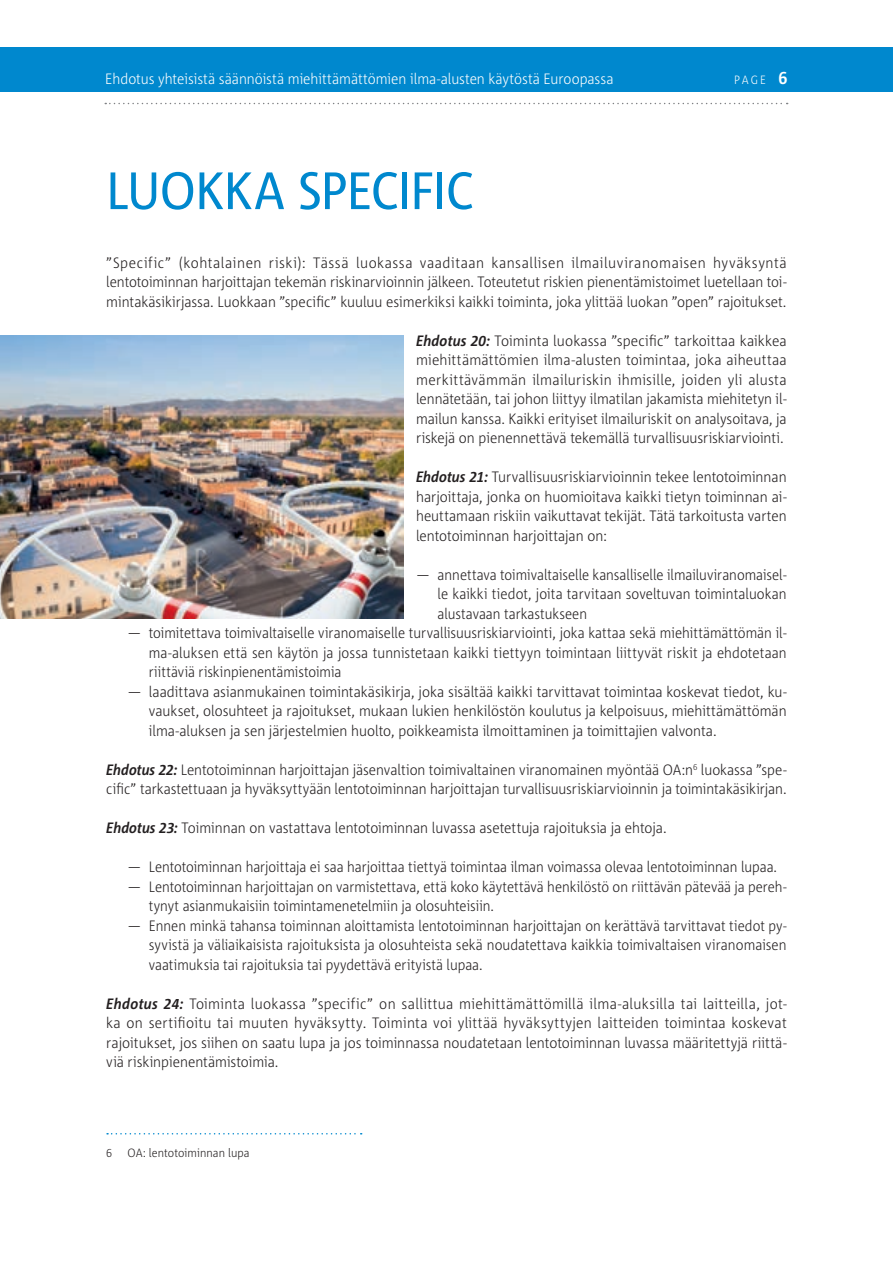
<style>
.page{position:relative;width:893px;height:1263px;background:#fff}
.page>*{position:absolute;margin:0;border:0;box-sizing:border-box;transform-origin:0 0}
.Title_1{font:52.5px "Corpid E1 s S Cd";letter-spacing:-.015em;color:#0088ce}
.Body_text{font:300 15px/19.5px "Corpid E1 s S Cd";color:#231f20;text-align:justify}
.t1{font:300 15px "Corpid E1 s S Cd";color:#fff}
.Footnote{font:300 12px "Corpid E1 s S Cd";letter-spacing:.005em;color:#231f20}
.t2{font:300 12px "Corpid E1 s S Cd";color:#fff}
.s1{font-weight:700;font-size:18px}
.s2{font-weight:700;font-style:italic}
</style>
<div class="page">
<div style="left:0;top:47px;width:893px;height:44px;background:#0088ce"></div>
<svg style="left:105px;top:103px;width:683px;height:1px"></svg>
<svg style="left:107px;top:1133px;width:255px;height:1px"></svg>
<img style="left:0;top:335px;width:403px;height:284px">
<p class="t1" style="left:105px;top:70px;width:510px">Ehdotus yhteisistä säännöistä miehittämättömien ilma‑alusten käytöstä Euroopassa</p>
<p class="t2" style="left:734px;top:73px;width:55px">PAGE <span class="s1">6</span></p>
<p class="Title_1" style="left:106px;top:158px;width:369px">LUOKKA SPECIFIC</p>
<p class="Body_text" style="left:106px;top:252px;width:682px">”Specific” (kohtalainen riski): Tässä luokassa vaaditaan kansallisen ilmailuviranomaisen hyväksyntä lentotoiminnan harjoittajan tekemän riskinarvioinnin jälkeen. Toteutetut riskien pienentämistoimet luetellaan toi‑ mintakäsikirjassa. Luokkaan ”specific” kuuluu esimerkiksi kaikki toiminta, joka ylittää luokan ”open” rajoitukset.</p>
<p class="Body_text" style="left:416px;top:330px;width:372px"><span class="s2">Ehdotus 20:</span> Toiminta luokassa ”specific” tarkoittaa kaikkea miehittämättömien ilma‑alusten toimintaa, joka aiheuttaa merkittävämmän ilmailuriskin ihmisille, joiden yli alusta lennätetään, tai johon liittyy ilmatilan jakamista miehitetyn il‑ mailun kanssa. Kaikki erityiset ilmailuriskit on analysoitava, ja riskejä on pienennettävä tekemällä turvallisuusriskiarviointi.</p>
<p class="Body_text" style="left:416px;top:467px;width:372px"><span class="s2">Ehdotus 21:</span> Turvallisuusriskiarvioinnin tekee lentotoiminnan harjoittaja, jonka on huomioitava kaikki tietyn toiminnan ai‑ heuttamaan riskiin vaikuttavat tekijät. Tätä tarkoitusta varten lentotoiminnan harjoittajan on:</p>
<p class="Body_text" style="left:438px;top:564px;width:351px;text-indent:-22px">— annettava toimivaltaiselle kansalliselle ilmailuviranomaisel‑ le kaikki tiedot, joita tarvitaan soveltuvan toimintaluokan alustavaan tarkastukseen</p>
<p class="Body_text" style="left:149px;top:623px;width:639px;text-indent:-21px">— toimitettava toimivaltaiselle viranomaiselle turvallisuusriskiarviointi, joka kattaa sekä miehittämättömän il‑ ma‑aluksen että sen käytön ja jossa tunnistetaan kaikki tiettyyn toimintaan liittyvät riskit ja ehdotetaan riittäviä riskinpienentämistoimia</p>
<p class="Body_text" style="left:149px;top:681px;width:639px;text-indent:-21px">— laadittava asianmukainen toimintakäsikirja, joka sisältää kaikki tarvittavat toimintaa koskevat tiedot, ku‑ vaukset, olosuhteet ja rajoitukset, mukaan lukien henkilöstön koulutus ja kelpoisuus, miehittämättömän ilma‑aluksen ja sen järjestelmien huolto, poikkeamista ilmoittaminen ja toimittajien valvonta.</p>
<p class="Body_text" style="left:106px;top:759px;width:682px"><span class="s2">Ehdotus 22:</span> Lentotoiminnan harjoittajan jäsenvaltion toimivaltainen viranomainen myöntää OA:n<sup>6</sup> luokassa ”spe‑ cific” tarkastettuaan ja hyväksyttyään lentotoiminnan harjoittajan turvallisuusriskiarvioinnin ja toimintakäsikirjan.</p>
<p class="Body_text" style="left:106px;top:818px;width:562px"><span class="s2">Ehdotus 23:</span> Toiminnan on vastattava lentotoiminnan luvassa asetettuja rajoituksia ja ehtoja.</p>
<p class="Body_text" style="left:128px;top:857px;width:651px">— Lentotoiminnan harjoittaja ei saa harjoittaa tiettyä toimintaa ilman voimassa olevaa lentotoiminnan lupaa.</p>
<p class="Body_text" style="left:149px;top:876px;width:639px;text-indent:-21px">— Lentotoiminnan harjoittajan on varmistettava, että koko käytettävä henkilöstö on riittävän pätevää ja pereh‑ tynyt asianmukaisiin toimintamenetelmiin ja olosuhteisiin.</p>
<p class="Body_text" style="left:149px;top:915px;width:639px;text-indent:-21px">— Ennen minkä tahansa toiminnan aloittamista lentotoiminnan harjoittajan on kerättävä tarvittavat tiedot py‑ syvistä ja väliaikaisista rajoituksista ja olosuhteista sekä noudatettava kaikkia toimivaltaisen viranomaisen vaatimuksia tai rajoituksia tai pyydettävä erityistä lupaa.</p>
<p class="Body_text" style="left:106px;top:993px;width:682px"><span class="s2">Ehdotus 24:</span> Toiminta luokassa ”specific” on sallittua miehittämättömillä ilma‑aluksilla tai laitteilla, jot‑ ka on sertifioitu tai muuten hyväksytty. Toiminta voi ylittää hyväksyttyjen laitteiden toimintaa koskevat rajoitukset, jos siihen on saatu lupa ja jos toiminnassa noudatetaan lentotoiminnan luvassa määritettyjä riittä‑ viä riskinpienentämistoimia.</p>
<p class="Footnote" style="left:106px;top:1145px;width:7px">6</p>
<p class="Footnote" style="left:128px;top:1145px;width:124px">OA: lentotoiminnan lupa</p>
</div>
